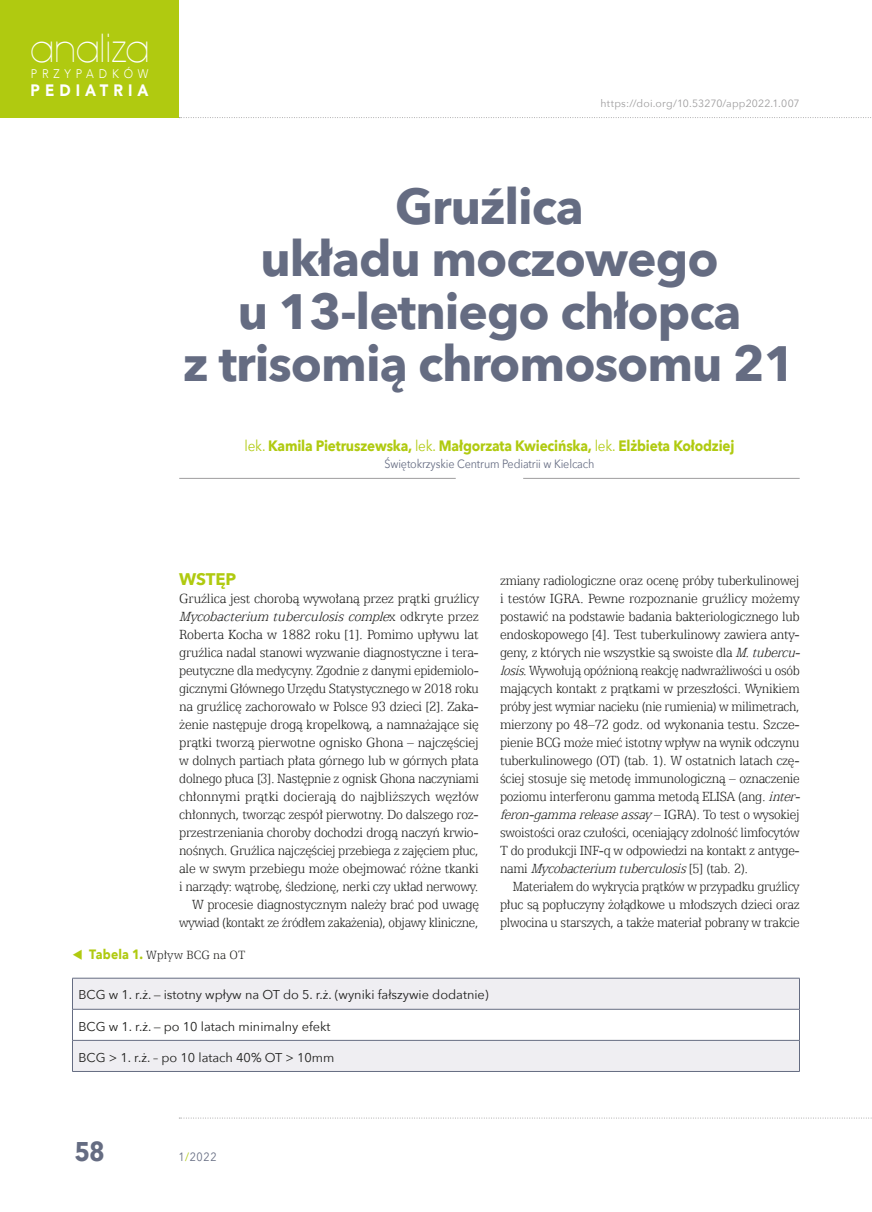
<style>
.page{position:relative;width:872px;height:1212px;background:#fff}
.page>*{position:absolute;margin:0;border:0;box-sizing:border-box;transform-origin:0 0}
.t1{font:700 49.5px/52.5px "Avenir Next";letter-spacing:-.02em;color:#656c82;text-align:center}
.t2{font:200 42.15px "Avant Garde Gothic Itc TEE";letter-spacing:-.025em;color:#fff;scale:.94 1}
.t3{font:700 27px "Avenir Next";color:#656c82;scale:.9 1}
.t4{font:700 16.8px "Avenir Next";letter-spacing:-.01em;color:#b0ca10}
.t5{font:900 16.5px "Avenir";letter-spacing:.34em;color:#fff;scale:.9 1}
.t6{font:15px/18px "Egyptian 505 Lt EU Normal";letter-spacing:-.02em;color:#1d1d1b;text-align:right;scale:.91 1}
.t7{font:15px/18px "Egyptian 505 Lt EU Normal";letter-spacing:-.02em;color:#1d1d1b;scale:.88 1}
.t8{font:15px/18px "Egyptian 505 Lt EU Normal";letter-spacing:-.02em;color:#1d1d1b;text-align:justify;scale:.87 1}
.t9{font:700 15px "Avenir Next";letter-spacing:-.01em;color:#b0ca10;scale:.9 1}
.t10{font:13.5px "Egyptian 505 Lt EU Normal";letter-spacing:.015em;color:#1d1d1b;scale:.9 1}
.t11{font:12.75px "Avenir Next";color:#1d1d1b}
.t12{font:300 12.45px "Avenir";letter-spacing:.43em;color:#fff;scale:.9 1}
.t13{font:12px "Avenir Next";letter-spacing:-.01em;color:#656c82;scale:.9 1}
.t14{font:10.5px "Avenir Next";letter-spacing:.015em;color:#9e9d9e}
.s1{font-weight:400}
.s2{font-style:italic}
.s3{font-family:"Avenir Next";font-weight:700;color:#b0ca10}
.s4{font-family:"Times New Roman"}
.s5{color:#b0ca10}
</style>
<div class="page">
<svg style="left:179px;top:117px;width:692px;height:1px"></svg>
<svg style="left:179px;top:1118px;width:693px;height:1px"></svg>
<div style="left:0;top:0;width:179px;height:118px;background:#b0ca10"></div>
<hr style="left:179px;top:478px;width:620px;height:1px;background:#9e9d9e">
<div style="left:456px;top:473px;width:67px;height:6px;background:#fff"></div>
<div style="left:73px;top:979px;width:726px;height:92px;background:#efeef2"></div>
<div style="left:72px;top:1009px;width:727px;height:31px;background:#fff"></div>
<hr style="left:72px;top:1040px;width:727px;height:1px;background:#656c82">
<hr style="left:72px;top:1009px;width:1px;height:31px;background:#656c82">
<hr style="left:799px;top:1009px;width:1px;height:31px;background:#656c82">
<hr style="left:72px;top:1040px;width:1px;height:31px;background:#656c82">
<hr style="left:799px;top:1040px;width:1px;height:31px;background:#656c82">
<hr style="left:72px;top:1071px;width:727px;height:1px;background:#656c82">
<hr style="left:72px;top:978px;width:727px;height:1px;background:#656c82">
<hr style="left:72px;top:978px;width:1px;height:31px;background:#656c82">
<hr style="left:799px;top:978px;width:1px;height:31px;background:#656c82">
<hr style="left:72px;top:1009px;width:727px;height:1px;background:#656c82">
<h2 class="t2" style="left:30px;top:24px;width:129px">analiza</h2>
<p class="t12" style="left:31px;top:66px;width:132px">PRZYPADKÓW</p>
<p class="t5" style="left:31px;top:76px;width:133px">PEDIATRIA</p>
<p class="t14" style="left:600px;top:95px;width:201px">https://doi.org/10.53270/app2022.1.007</p>
<h1 class="t1" style="left:183px;top:180px;width:614px">Gruźlica<br>układu moczowego<br>u 13-letniego chłopca<br>z trisomią chromosomu 21</h1>
<p class="t9" style="left:244px;top:433px;width:546px"><span class="s1">lek.</span> Kamila Pietruszewska, <span class="s1">lek.</span> Małgorzata Kwiecińska, <span class="s1">lek.</span> Elżbieta Kołodziej</p>
<p class="t13" style="left:384px;top:454px;width:235px">Świętokrzyskie Centrum Pediatrii w Kielcach</p>
<p class="t4" style="left:179px;top:564px;width:58px">WSTĘP</p>
<p class="t6" style="left:179px;top:589px;width:331px">Gruźlica jest chorobą wywołaną przez prątki gruźlicy <span class="s2">Mycobacterium tuberculosiscomple</span>x o d k r y t e p r z e z Roberta Kocha w 1882 roku [1]. Pomimo upływu lat gruźlica nadal stanowi wyzwanie diagnostyczne i tera&shy;peutyczne dla medycyny. Zgodnie z danymi epidemiolo&shy;gicznymi Głównego Urzędu Statystycznego w 2018 roku na gruźlicę zachorowało w Polsce 93 dzieci [2]. Zaka&shy;żenie następuje drogą kropelkową, a namnażające się prątki tworzą pierwotne ognisko Ghona – najczęściej w dolnych partiach płata górnego lub w górnych płata dolnego płuca [3]. Następnie z ognisk Ghona naczyniami chłonnymi prątki docierają do najbliższych węzłów chłonnych, tworząc zespół pierwotny. Do dalszego roz&shy;przestrzeniania choroby dochodzi drogą naczyń krwio&shy;nośnych. Gruźlica najczęściej przebiega z zajęciem płuc, ale w swym przebiegu może obejmować różne tkanki i narządy: wątrobę, śledzionę, nerki czy układ nerwowy.<br>W procesie diagnostycznym należy brać pod uwagę wywiad (kontakt ze źródłem zakażenia), objawy kliniczne,</p>
<p class="t7" style="left:500px;top:571px;width:347px">zmiany radiologiczne oraz ocenę próby tuberkulinowej i testów IGRA. Pewne rozpoznanie gruźlicy możemy postawić na podstawie badania bakteriologicznego lub endoskopowego [4]. Test tuberkulinowy zawiera anty&shy;geny, z których nie wszystkie są swoiste dla <span class="s2">M.tubercu&shy;losis</span>. Wywołują opóźnioną reakcję nadwrażliwości u osób mających kontakt z prątkami w przeszłości. Wynikiem próby jest wymiar nacieku (nie rumienia) w milimetrach, mierzony po 48–72 godz. od wykonania testu. Szcze&shy;pienie BCG może mieć istotny wpływ na wynik odczynu tuberkulinowego (OT) (tab. 1). W ostatnich latach czę&shy;ściej stosuje się metodę immunologiczną – oznaczenie poziomu interferonu gamma metodą ELISA (ang. <span class="s2">inter&shy;feron-gammareleaseassay</span> – I G RA ) . To t e s t o wy s o k i ej swoistości oraz czułości, oceniający zdolność limfocytów T do produkcji INF-q w odpowiedzi na kontakt z antyge&shy;n a m i <span class="s2">Mycobacterium tuberculosis</span> [ 5 ] ( t a b . 2 ) .</p>
<p class="t8" style="left:500px;top:877px;width:346px;text-indent:13px">Materiałem do wykrycia prątków w przypadku gruźlicy płuc są popłuczyny żołądkowe u młodszych dzieci oraz plwocina u starszych, a także materiał pobrany w trakcie</p>
<p class="t10" style="left:89px;top:947px;width:175px"><span class="s3">Tabela 1.</span> Wpływ BCG na OT</p>
<p class="t11" style="left:78px;top:984px;width:412px">BCG w 1. r.ż. <span class="s4">‒</span> istotny wpływ na OT do 5. r.ż. (wyniki fałszywie dodatnie)</p>
<p class="t11" style="left:78px;top:1015px;width:254px">BCG w 1. r.ż. <span class="s4">‒</span> po 10 latach minimalny efekt</p>
<p class="t11" style="left:78px;top:1046px;width:257px">BCG &gt; 1. r.ż. – po 10 latach 40% OT &gt; 10mm</p>
<h3 class="t3" style="left:74px;top:1128px;width:35px">58</h3>
<p class="t13" style="left:179px;top:1147px;width:44px">1<span class="s5">/</span>2022</p>
</div>
